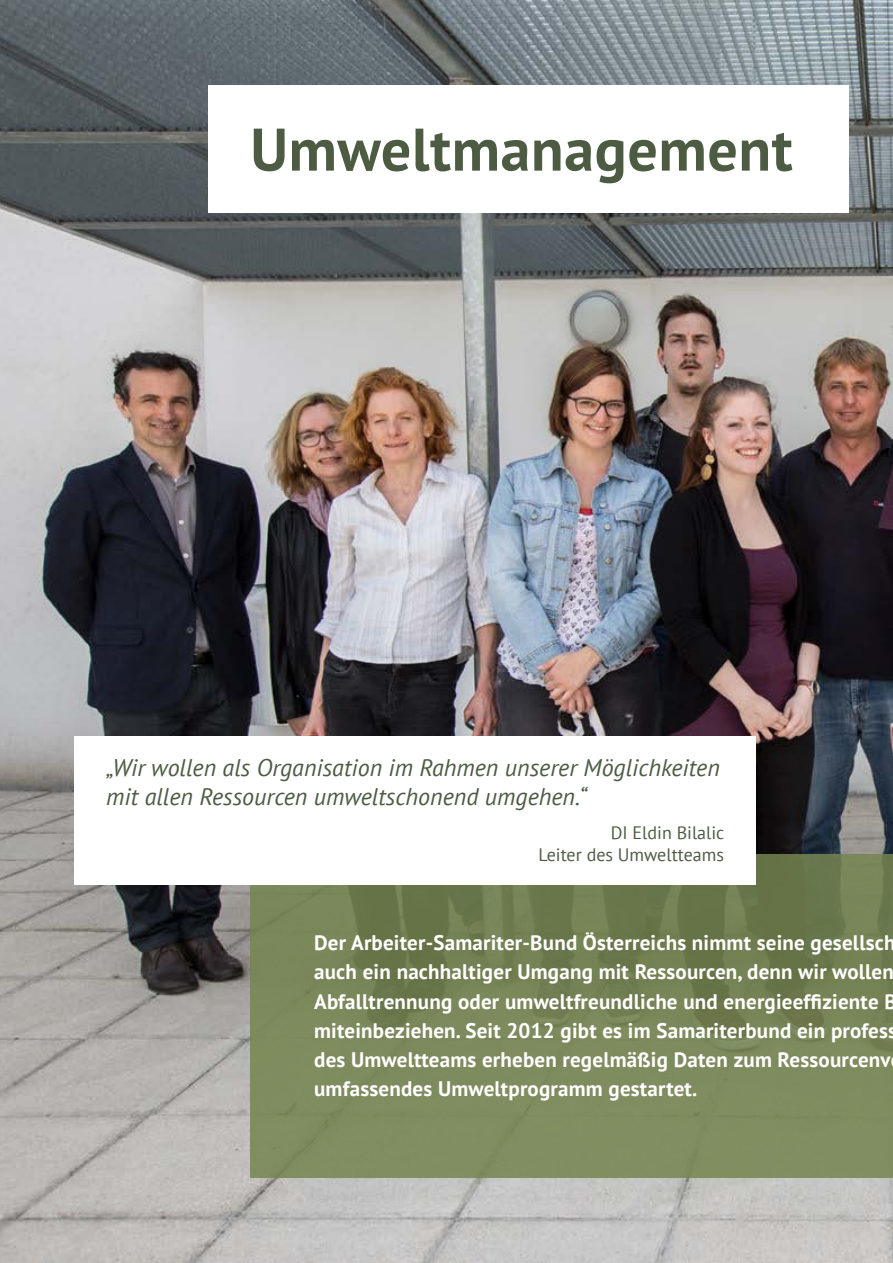
<style>
.page{position:relative;width:893px;height:1263px;background:#fff}
.page>*{position:absolute;margin:0;border:0;box-sizing:border-box;transform-origin:0 0}
._2015_Ü1{font:700 60px "PT Sans";letter-spacing:.01em;color:#4d5b43}
._2015_Zitat{font:italic 24px/28.8px "PT Sans";color:#4d5b43}
._2015_Introtext_Stri{font:700 21px/29.2px "PT Sans";letter-spacing:.01em;color:#fff}
._2015_Zitat_Name{font:18px/21.6px "PT Sans";color:#4d5b43;text-align:right}
</style>
<div class="page">
<img style="left:0;top:0;width:893px;height:1263px">
<svg style="left:250px;top:855px;width:643px;height:323px;background:#788558"></svg>
<div style="left:74px;top:736px;width:682px;height:148px;background:#fff"></div>
<div style="left:208px;top:86px;width:640px;height:127px;background:#fff"></div>
<p class="_2015_Ü1" style="left:250px;top:110px;width:544px">Umweltmanagement</p>
<p class="_2015_Zitat" style="left:106px;top:753px;width:615px">„Wir wollen als Organisation im Rahmen unserer Möglichkeiten mit allen Ressourcen umweltschonend umgehen.“</p>
<p class="_2015_Zitat_Name" style="left:538px;top:822px;width:187px">DI Eldin Bilalic<br>Leiter des Umweltteams</p>
<p class="_2015_Introtext_Stri" style="left:314px;top:928px;width:584px">Der Arbeiter-Samariter-Bund Österreichs nimmt seine gesellsch auch ein nachhaltiger Umgang mit Ressourcen, denn wir wollen Abfalltrennung oder umweltfreundliche und energieeffiziente B miteinbeziehen. Seit 2012 gibt es im Samariterbund ein profess des Umweltteams erheben regelmäßig Daten zum Ressourcenv umfassendes Umweltprogramm gestartet.</p>
</div>
